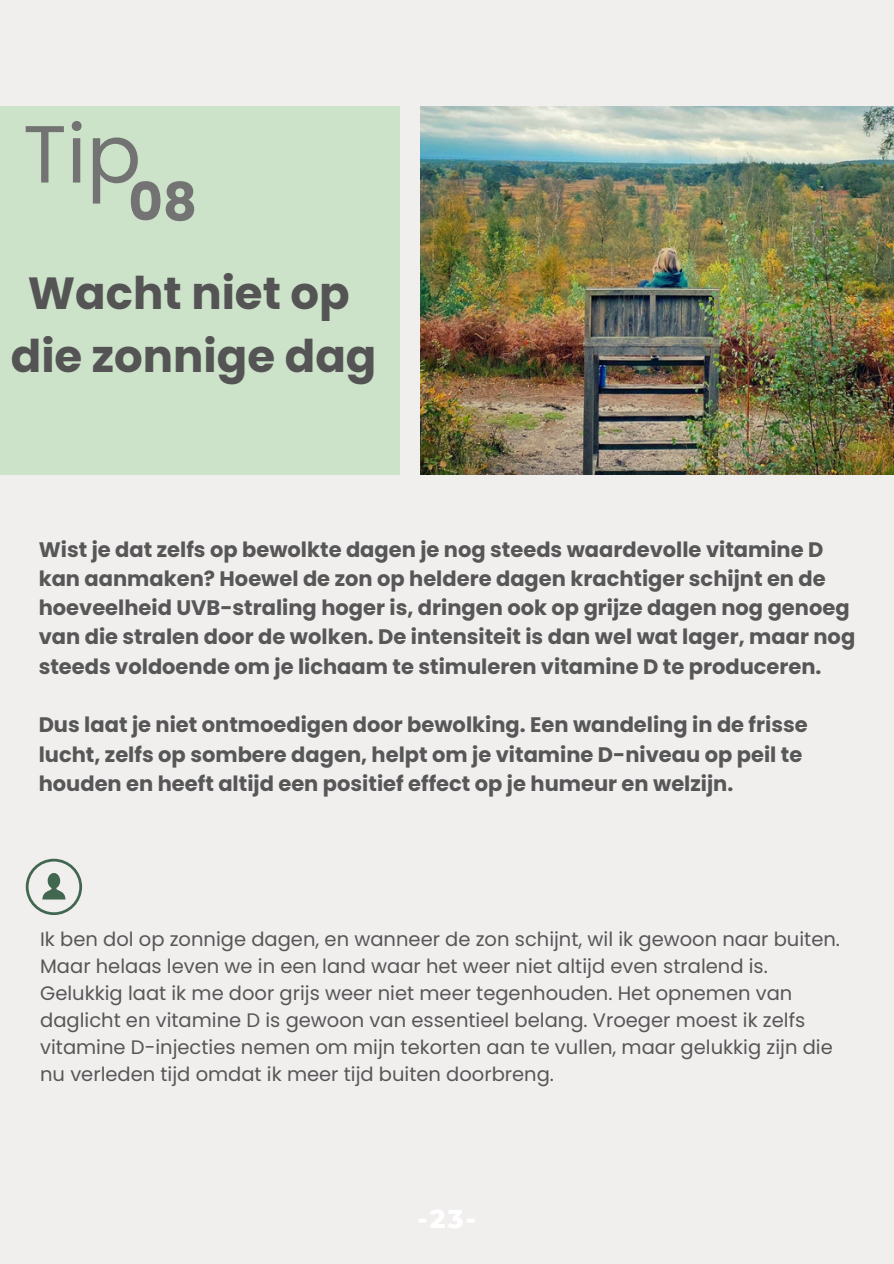
<style>
.page{position:relative;width:894px;height:1264px;background:#fff}
.page>*{position:absolute;margin:0;border:0;box-sizing:border-box;transform-origin:0 0}
.t1{font:80.85px "Poppins";color:#737373}
.t2{font:700 52.8px "Poppins";color:#737373}
.t3{font:700 45px/63px "Poppins";color:#545454;text-align:center}
.t4{font:700 21px/29.2px "Poppins";color:#575757}
.t5{font:19.5px/27px "Poppins";color:#575757}
</style>
<div class="page">
<div style="left:0;top:0;width:893px;height:1263px;background:#f1eeee"></div>
<img style="left:420px;top:106px;width:473px;height:368px">
<div style="left:0;top:106px;width:400px;height:368px;background:#cce3ca"></div>
<svg style="left:26px;top:858px;width:56px;height:57px"></svg>
<p class="t1" style="left:23px;top:98px;width:120px">Tip</p>
<h1 class="t2" style="left:128px;top:165px;width:70px">08</h1>
<h4 class="t3" style="left:11px;top:261px;width:367px">Wacht niet op die zonnige dag</h4>
<h2 class="t4" style="left:39px;top:534px;width:817px">Wist je dat zelfs op bewolkte dagen je nog steeds waardevolle vitamine D kan aanmaken? Hoewel de zon op heldere dagen krachtiger schijnt en de hoeveelheid UVB-straling hoger is, dringen ook op grijze dagen nog genoeg van die stralen door de wolken. De intensiteit is dan wel wat lager, maar nog steeds voldoende om je lichaam te stimuleren vitamine D te produceren.</h2>
<h4 class="t4" style="left:39px;top:710px;width:770px">Dus laat je niet ontmoedigen door bewolking. Een wandeling in de frisse lucht, zelfs op sombere dagen, helpt om je vitamine D-niveau op peil te houden en heeft altijd een positief effect op je humeur en welzijn.</h4>
<p class="t5" style="left:40px;top:925px;width:801px">Ik ben dol op zonnige dagen, en wanneer de zon schijnt, wil ik gewoon naar buiten.<br>Maar helaas leven we in een land waar het weer niet altijd even stralend is.<br>Gelukkig laat ik me door grijs weer niet meer tegenhouden. Het opnemen van daglicht en vitamine D is gewoon van essentieel belang. Vroeger moest ik zelfs vitamine D-injecties nemen om mijn tekorten aan te vullen, maar gelukkig zijn die nu verleden tijd omdat ik meer tijd buiten doorbreng.</p>
</div>
